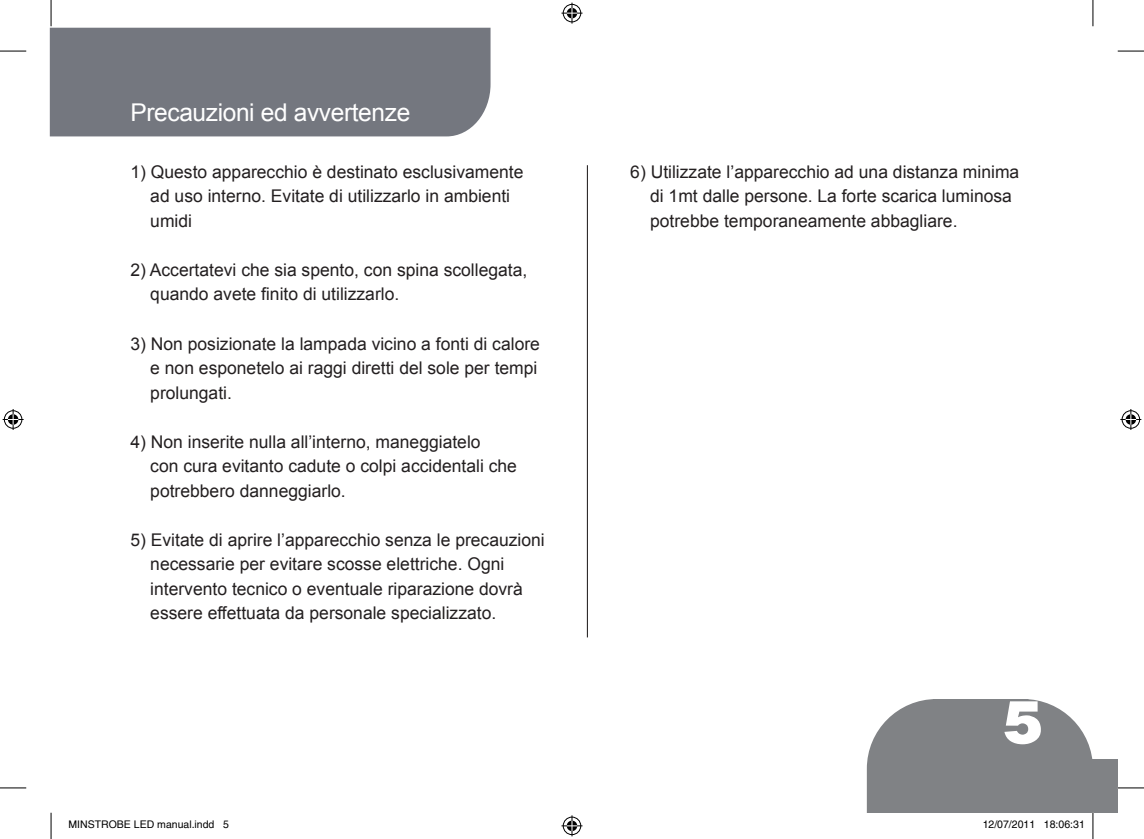
<style>
.page{position:relative;width:1144px;height:839px;background:#fff}
.page>*{position:absolute;margin:0;border:0;box-sizing:border-box;transform-origin:0 0}
.t1{font:900 66.5px "Helvetica";color:#fff}
.t2{font:24.5px "Arial";letter-spacing:-.015em;color:#fff}
.t3{font:17.5px/24.5px "Arial";color:#231f20}
.t4{font:10.5px "Helvetica";color:#000}
</style>
<div class="page">
<div style="left:1050px;top:759px;width:68px;height:54px;background:#808285"></div>
<hr style="left:587px;top:165px;width:1px;height:472px;background:#231f20">
<div style="left:50px;top:28px;width:440px;height:108px;background:#74777f"></div>
<svg style="left:0;top:51px;width:26px;height:1px"></svg>
<svg style="left:1118px;top:51px;width:26px;height:1px"></svg>
<svg style="left:0;top:787px;width:26px;height:1px"></svg>
<svg style="left:1118px;top:787px;width:26px;height:1px"></svg>
<svg style="left:51px;top:0;width:1px;height:26px"></svg>
<svg style="left:51px;top:813px;width:1px;height:26px"></svg>
<svg style="left:1092px;top:0;width:1px;height:26px"></svg>
<svg style="left:561px;top:3px;width:21px;height:21px"></svg>
<svg style="left:561px;top:815px;width:21px;height:21px"></svg>
<svg style="left:3px;top:409px;width:21px;height:21px"></svg>
<svg style="left:1120px;top:409px;width:21px;height:21px"></svg>
<svg style="left:867px;top:699px;width:226px;height:140px"></svg>
<h2 class="t2" style="left:130px;top:96px;width:281px">Precauzioni ed avvertenze</h2>
<p class="t3" style="left:150px;top:160px;width:375px;text-indent:-20px">1) Questo apparecchio è destinato esclusivamente ad uso interno. Evitate di utilizzarlo in ambienti umidi</p>
<p class="t3" style="left:150px;top:258px;width:379px;text-indent:-20px">2) Accertatevi che sia spento, con spina scollegata, quando avete finito di utilizzarlo.</p>
<p class="t3" style="left:150px;top:331px;width:391px;text-indent:-20px">3) Non posizionate la lampada vicino a fonti di calore e non esponetelo ai raggi diretti del sole per tempi prolungati.</p>
<p class="t3" style="left:150px;top:429px;width:368px;text-indent:-20px">4) Non inserite nulla all’interno, maneggiatelo<br>con cura evitanto cadute o colpi accidentali che potrebbero danneggiarlo.</p>
<p class="t3" style="left:150px;top:527px;width:396px;text-indent:-20px">5) Evitate di aprire l’apparecchio senza le precauzioni necessarie per evitare scosse elettriche. Ogni intervento tecnico o eventuale riparazione dovrà essere effettuata da personale specializzato.</p>
<p class="t3" style="left:650px;top:160px;width:371px;text-indent:-20px">6) Utilizzate l’apparecchio ad una distanza minima di 1mt dalle persone. La forte scarica luminosa potrebbe temporaneamente abbagliare.</p>
<h1 class="t1" style="left:1003px;top:696px;width:42px">5</h1>
<p class="t4" style="left:69px;top:818px;width:162px">MINSTROBE LED manual.indd 5</p>
<p class="t4" style="left:983px;top:818px;width:104px">12/07/2011 18:06:31</p>
</div>
